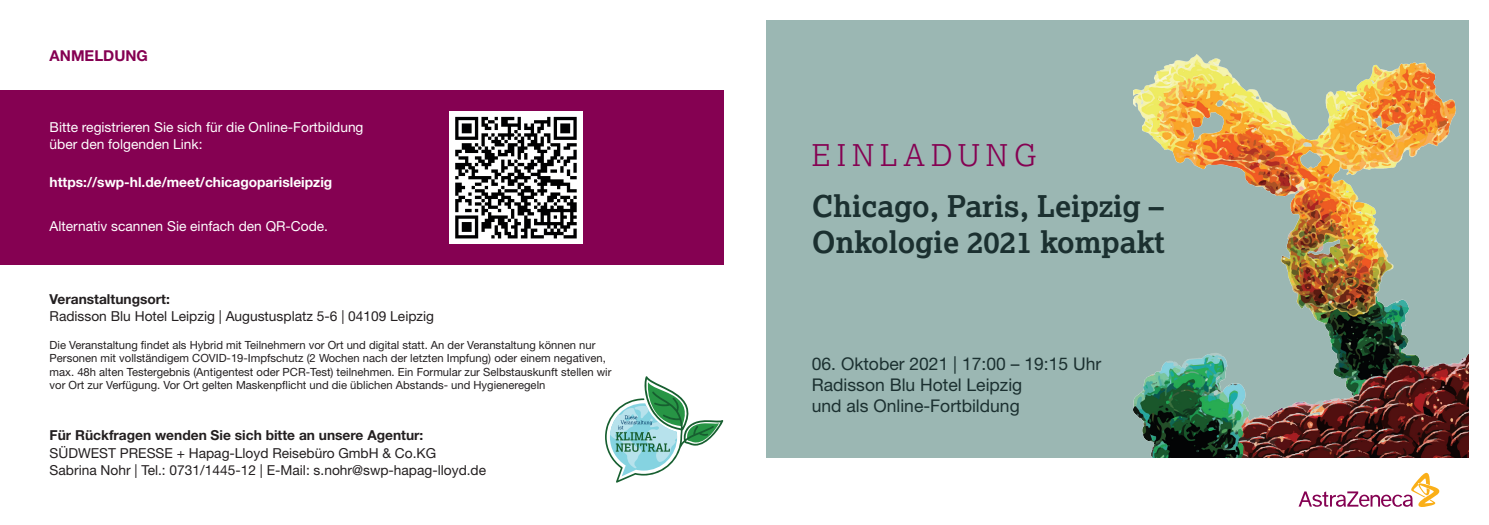
<style>
.page{position:relative;width:1489px;height:525px;background:#fff}
.page>*{position:absolute;margin:0;border:0;box-sizing:border-box;transform-origin:0 0}
.t1{font:700 30px/36px "Lexia";color:#1b3030}
.t2{font:300 30px "Lexia";letter-spacing:.2em;color:#850152}
.t3{font:17.5px/21px "Helvetica Neue LT";color:#1b3030}
.t4{font:700 15px "Helvetica Neue LT";color:#850152}
.t5{font:13.75px/17.5px "Helvetica Neue LT";color:#231f20}
.t6{font:13.75px/16.5px "Helvetica Neue LT";color:#fff}
.t7{font:700 13.75px "Helvetica Neue LT";color:#231f20}
.t8{font:700 13.75px "Helvetica Neue LT";color:#fff}
.t9{font:11.25px/13.5px "Helvetica Neue LT";color:#231f20}
</style>
<div class="page">
<div style="left:765px;top:21px;width:703px;height:436px;background:#9bb7b3"></div>
<img style="left:1133px;top:54px;width:335px;height:403px">
<div style="left:0;top:90px;width:723px;height:175px;background:#850152"></div>
<div style="left:449px;top:112px;width:133px;height:131px;background:#fff"></div>
<svg style="left:455px;top:117px;width:121px;height:121px"></svg>
<svg style="left:1298px;top:472px;width:142px;height:35px"></svg>
<svg style="left:605px;top:376px;width:118px;height:106px"></svg>
<h3 class="t4" style="left:50px;top:47px;width:100px">ANMELDUNG</h3>
<p class="t6" style="left:50px;top:119px;width:315px">Bitte registrieren Sie sich für die Online-Fortbildung über den folgenden Link:</p>
<p class="t8" style="left:50px;top:173px;width:284px">https://swp-hl.de/meet/chicagoparisleipzig</p>
<p class="t6" style="left:50px;top:217px;width:280px">Alternativ scannen Sie einfach den QR-Code.</p>
<p class="t7" style="left:50px;top:290px;width:122px">Veranstaltungsort:</p>
<p class="t5" style="left:50px;top:307px;width:386px">Radisson Blu Hotel Leipzig | Augustusplatz 5-6 | 04109 Leipzig</p>
<p class="t9" style="left:50px;top:337px;width:563px">Die Veranstaltung findet als Hybrid mit Teilnehmern vor Ort und digital statt. An der Veranstaltung können nur Personen mit vollständigem COVID-19-Impfschutz (2 Wochen nach der letzten Impfung) oder einem negativen, max. 48h alten Testergebnis (Antigentest oder PCR-Test) teilnehmen. Ein Formular zur Selbstauskunft stellen wir vor Ort zur Verfügung. Vor Ort gelten Maskenpflicht und die üblichen Abstands- und Hygieneregeln</p>
<p class="t7" style="left:50px;top:426px;width:375px">Für Rückfragen wenden Sie sich bitte an unsere Agentur:</p>
<p class="t5" style="left:50px;top:443px;width:438px">SÜDWEST PRESSE + Hapag-Lloyd Reisebüro GmbH &amp; Co.KG<br>Sabrina Nohr | Tel.: 0731/1445-12 | E-Mail: s.nohr@swp-hapag-lloyd.de</p>
<h1 class="t2" style="left:811px;top:136px;width:226px">EINLADUNG</h1>
<h1 class="t1" style="left:811px;top:187px;width:354px">Chicago, Paris, Leipzig –<br>Onkologie 2021 kompakt</h1>
<h2 class="t3" style="left:811px;top:352px;width:291px">06. Oktober 2021 | 17:00 – 19:15 Uhr<br>Radisson Blu Hotel Leipzig<br>und als Online-Fortbildung</h2>
</div>
